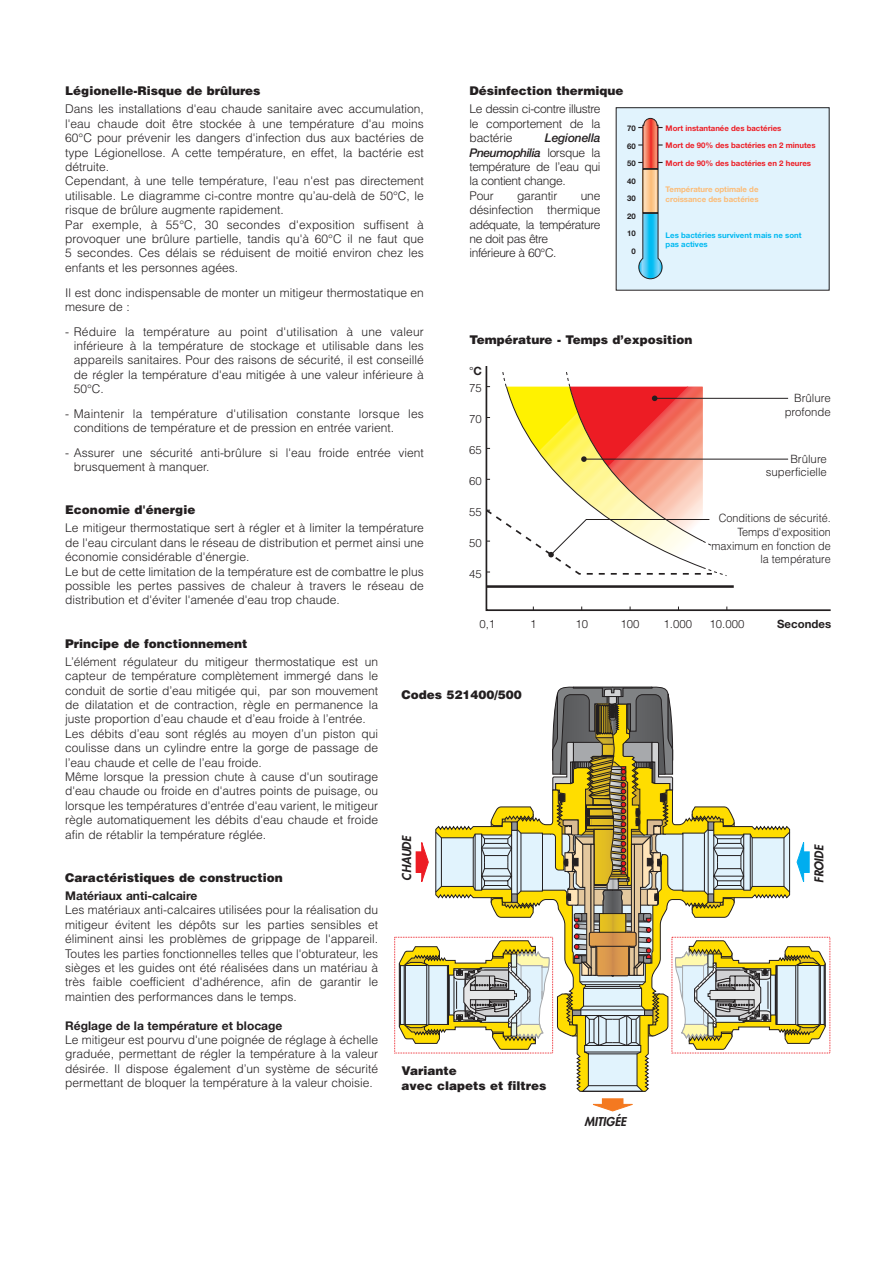
<style>
.page{position:relative;width:893px;height:1263px;background:#fff}
.page>*{position:absolute;margin:0;border:0;box-sizing:border-box;transform-origin:0 0}
.t1{font:300 12px/14.4px "Helvetica";color:#231f20}
.t2{font:900 12px/14.4px "Helvetica";color:#231f20}
.t3{font:300 12px/14.4px "Helvetica";letter-spacing:-.035em;color:#231f20}
.t4{font:700 12px "Helvetica Neue";color:#231f20}
.t5{font:italic 500 12px/14.4px "Helvetica Neue";letter-spacing:-.035em;color:#231f20;text-align:right}
.t6{font:italic 800 11.85px "Futura";color:#231f20}
.t7{font:300 11.4px/13.6px "Helvetica";color:#231f20;text-align:right;scale:.95 1}
.t8{font:300 11.4px/13.6px "Helvetica";color:#231f20;text-align:right}
.t9{font:700 11.4px "Helvetica Neue";color:#231f20}
.t10{font:700 7.8px/16.6px "Helvetica Neue";color:#ed1c24}
.t11{font:700 7.8px/9.3px "Helvetica Neue";color:#fcbb75}
.t12{font:700 7.8px/9.3px "Helvetica Neue";color:#00b9f1}
.t13{font:700 7.8px "Helvetica Neue";color:#231f20}
.s1{font-family:"Helvetica";font-weight:300;font-style:normal}
</style>
<div class="page">
<svg style="left:485px;top:366px;width:346px;height:245px"></svg>
<hr style="left:486px;top:585px;width:247px;height:3px;background:#231f20">
<svg style="left:502px;top:371px;width:225px;height:206px"></svg>
<hr style="left:586px;top:459px;width:202px;height:1px;background:#231f20">
<hr style="left:657px;top:398px;width:131px;height:1px;background:#231f20">
<svg style="left:485px;top:386px;width:228px;height:190px"></svg>
<svg style="left:394px;top:937px;width:436px;height:116px"></svg>
<div style="left:602px;top:1099px;width:21px;height:5px;background:#f47920"></div>
<svg style="left:593px;top:1104px;width:40px;height:8px"></svg>
<svg style="left:399px;top:687px;width:426px;height:405px"></svg>
<div style="left:616px;top:108px;width:213px;height:182px;background:#e1f3fd"></div>
<svg style="left:644px;top:171px;width:6px;height:40px"></svg>
<svg style="left:650px;top:171px;width:5px;height:40px"></svg>
<hr style="left:655px;top:169px;width:1px;height:44px;background:#fedbb4">
<svg style="left:638px;top:213px;width:24px;height:66px"></svg>
<svg style="left:638px;top:118px;width:24px;height:51px"></svg>
<p class="t2" style="left:65px;top:85px;width:197px">Légionelle-Risque de brûlures</p>
<p class="t1" style="left:65px;top:103px;width:360px">Dans les installations d'eau chaude sanitaire avec accumulation, l'eau chaude doit être stockée à une température d'au moins 60°C pour prévenir les dangers d'infection dus aux bactéries de type Légionellose. A cette température, en effet, la bactérie est détruite.<br>Cependant, à une telle température, l'eau n'est pas directement utilisable. Le diagramme ci-contre montre qu’au-delà de 50°C, le risque de brûlure augmente rapidement.<br>Par exemple, à 55°C, 30 secondes d'exposition suffisent à provoquer une brûlure partielle, tandis qu'à 60°C il ne faut que 5 secondes. Ces délais se réduisent de moitié environ chez les enfants et les personnes agées.</p>
<p class="t1" style="left:65px;top:286px;width:360px">Il est donc indispensable de monter un mitigeur thermostatique en mesure de :</p>
<p class="t1" style="left:74px;top:325px;width:351px;text-align:justify;text-indent:-9px">- Réduire la température au point d'utilisation à une valeur inférieure à la température de stockage et utilisable dans les appareils sanitaires. Pour des raisons de sécurité, il est conseillé de régler la température d'eau mitigée à une valeur inférieure à 50°C.</p>
<p class="t1" style="left:74px;top:407px;width:351px;text-indent:-9px">- Maintenir la température d'utilisation constante lorsque les conditions de température et de pression en entrée varient.</p>
<p class="t1" style="left:74px;top:446px;width:351px;text-indent:-9px">- Assurer une sécurité anti-brûlure si l'eau froide entrée vient brusquement à manquer.</p>
<p class="t2" style="left:65px;top:504px;width:131px">Economie d'énergie</p>
<p class="t1" style="left:65px;top:522px;width:360px">Le mitigeur thermostatique sert à régler et à limiter la température de l'eau circulant dans le réseau de distribution et permet ainsi une économie considérable d'énergie.<br>Le but de cette limitation de la température est de combattre le plus possible les pertes passives de chaleur à travers le réseau de distribution et d'éviter l'amenée d'eau trop chaude.</p>
<p class="t2" style="left:65px;top:637px;width:184px">Principe de fonctionnement</p>
<p class="t1" style="left:65px;top:656px;width:314px">L’élément régulateur du mitigeur thermostatique est un capteur de température complètement immergé dans le conduit de sortie d’eau mitigée qui, par son mouvement de dilatation et de contraction, règle en permanence la juste proportion d’eau chaude et d’eau froide à l’entrée.<br>Les débits d’eau sont réglés au moyen d’un piston qui coulisse dans un cylindre entre la gorge de passage de l’eau chaude et celle de l’eau froide.<br>Même lorsque la pression chute à cause d'un soutirage d'eau chaude ou froide en d'autres points de puisage, ou lorsque les températures d'entrée d'eau varient, le mitigeur règle automatiquement les débits d'eau chaude et froide afin de rétablir la température réglée.</p>
<p class="t2" style="left:65px;top:871px;width:219px">Caractéristiques de construction</p>
<p class="t4" style="left:65px;top:892px;width:134px">Matériaux anti-calcaire</p>
<p class="t1" style="left:65px;top:904px;width:314px;text-align:justify">Les matériaux anti-calcaires utilisées pour la réalisation du mitigeur évitent les dépôts sur les parties sensibles et éliminent ainsi les problèmes de grippage de l'appareil.<br>Toutes les parties fonctionnelles telles que l'obturateur, les sièges et les guides ont été réalisées dans un matériau à très faible coefficient d'adhérence, afin de garantir le maintien des performances dans le temps.</p>
<p class="t4" style="left:65px;top:1021px;width:218px">Réglage de la température et blocage</p>
<p class="t1" style="left:65px;top:1034px;width:314px;text-align:justify">Le mitigeur est pourvu d'une poignée de réglage à échelle graduée, permettant de régler la température à la valeur désirée. Il dispose également d’un système de sécurité permettant de bloquer la température à la valeur choisie.</p>
<p class="t2" style="left:469px;top:85px;width:155px">Désinfection thermique</p>
<p class="t1" style="left:469px;top:103px;width:132px;text-align:justify">Le dessin ci-contre illustre le comportement de la bactérie</p>
<p class="t13" style="left:627px;top:126px;width:10px">70</p>
<p class="t10" style="left:665px;top:121px;width:151px">Mort instantanée des bactéries<br>Mort de 90% des bactéries en 2 minutes</p>
<p class="t10" style="left:665px;top:156px;width:147px">Mort de 90% des bactéries en 2 heures</p>
<p class="t11" style="left:665px;top:186px;width:94px">Température optimale de croissance des bactéries</p>
<p class="t12" style="left:665px;top:231px;width:137px">Les bactéries survivent mais ne sont pas actives</p>
<p class="t5" style="left:469px;top:132px;width:132px">Legionella<br>Pneumophilia <span class="s1">lorsque la</span></p>
<p class="t3" style="left:469px;top:161px;width:132px">température de l’eau qui la contient change.<br>Pour</p>
<p class="t13" style="left:627px;top:143px;width:10px">60</p>
<p class="t13" style="left:627px;top:161px;width:10px">50</p>
<p class="t13" style="left:627px;top:178px;width:10px">40</p>
<p class="t1" style="left:517px;top:190px;width:42px">garantir</p>
<p class="t3" style="left:469px;top:190px;width:132px;text-indent:111px">une désinfection thermique adéquate, la température ne doit pas être<br>inférieure à 60°C.</p>
<p class="t13" style="left:627px;top:196px;width:10px">30</p>
<p class="t13" style="left:627px;top:213px;width:10px">20</p>
<p class="t13" style="left:627px;top:231px;width:10px">10</p>
<p class="t13" style="left:631px;top:248px;width:6px">0</p>
<p class="t2" style="left:469px;top:334px;width:224px">Température - Temps d’exposition</p>
<p class="t9" style="left:473px;top:367px;width:10px">C</p>
<p class="t8" style="left:469px;top:382px;width:14px">75</p>
<p class="t8" style="left:784px;top:392px;width:48px">Brûlure profonde</p>
<p class="t8" style="left:469px;top:413px;width:14px">70</p>
<p class="t8" style="left:469px;top:444px;width:14px">65</p>
<p class="t8" style="left:766px;top:453px;width:62px">Brûlure superficielle</p>
<p class="t8" style="left:469px;top:475px;width:14px">60</p>
<p class="t8" style="left:469px;top:506px;width:14px">55</p>
<p class="t7" style="left:711px;top:513px;width:127px">Conditions de sécurité.<br>Temps d'exposition maximum en fonction de la température</p>
<p class="t8" style="left:469px;top:537px;width:14px">50</p>
<p class="t8" style="left:469px;top:568px;width:14px">45</p>
<p class="t8" style="left:479px;top:619px;width:17px">0,1</p>
<p class="t8" style="left:530px;top:619px;width:8px">1</p>
<p class="t8" style="left:575px;top:619px;width:14px">10</p>
<p class="t8" style="left:620px;top:619px;width:21px">100</p>
<p class="t8" style="left:663px;top:619px;width:30px">1.000</p>
<p class="t8" style="left:709px;top:619px;width:36px">10.000</p>
<p class="t9" style="left:777px;top:620px;width:55px">Secondes</p>
<p class="t2" style="left:401px;top:689px;width:122px">Codes 521400/500</p>
<p class="t6" style="left:401px;top:881px;width:48px;rotate:-90deg">CHAUDE</p>
<p class="t6" style="left:813px;top:883px;width:41px;rotate:-90deg">FROIDE</p>
<p class="t2" style="left:401px;top:1065px;width:146px">Variante<br>avec clapets et filtres</p>
<p class="t6" style="left:584px;top:1116px;width:45px">MITIGÉE</p>
</div>
